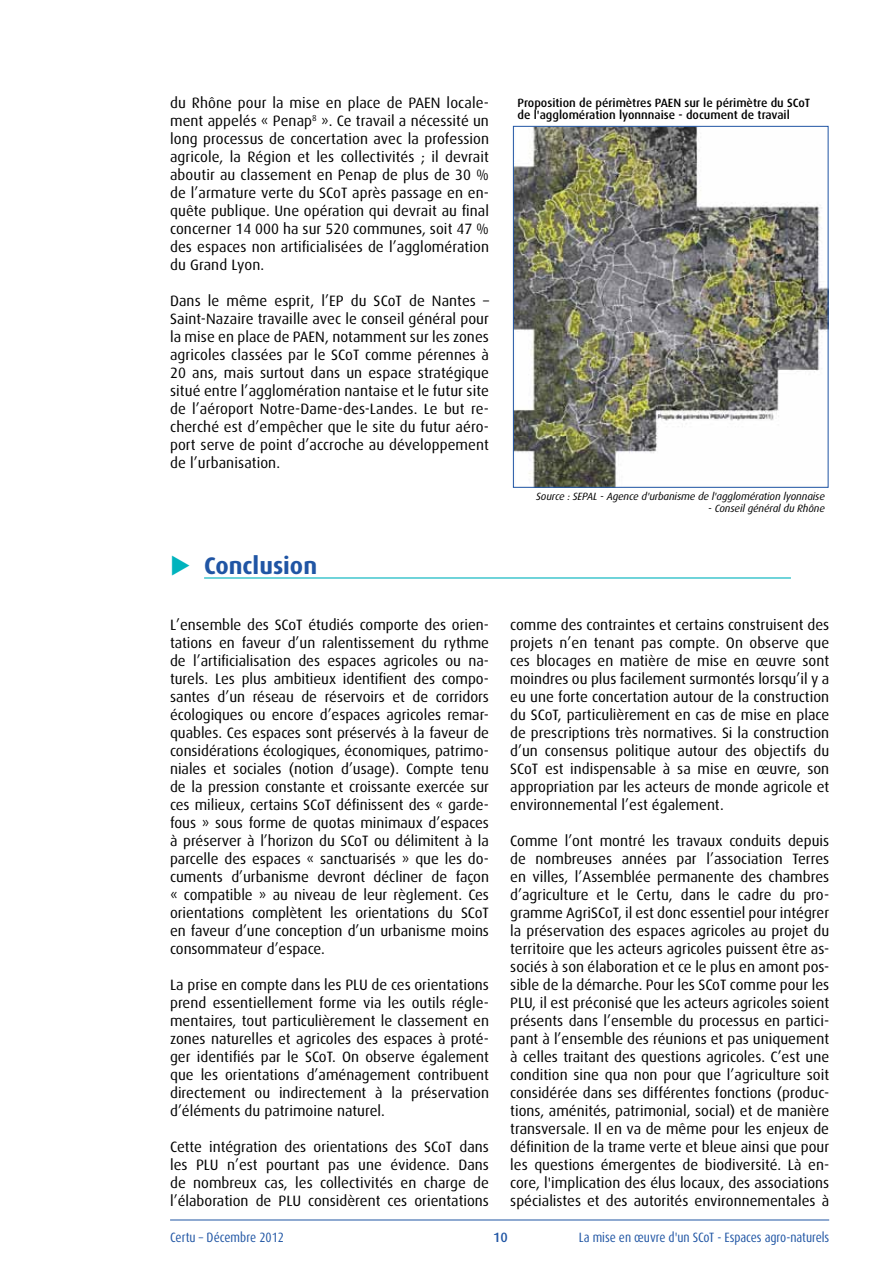
<style>
.page{position:relative;width:893px;height:1263px;background:#fff}
.page>*{position:absolute;margin:0;border:0;box-sizing:border-box;transform-origin:0 0}
.t1{font:700 24px "Dax OT";color:#2055a4}
.t2{font:15px/18px "Dax OT";color:#000;text-align:justify}
.t3{font:condensed 13.5px "Dax OT";letter-spacing:-.005em;color:#2055a4}
.t4{font:500 13.5px "Dax OT";color:#2055a4}
.t5{font:500 12px/12px "Dax OT";color:#000}
.t6{font:italic 10.5px "Dax OT";letter-spacing:-.01em;color:#000}
</style>
<div class="page">
<hr style="left:170px;top:1219px;width:659px;height:1px;background:#2055a4">
<img style="left:515px;top:128px;width:311px;height:357px">
<div style="left:513px;top:126px;width:315px;height:361px;border:1px solid #2055a4"></div>
<hr style="left:204px;top:577px;width:587px;height:1px;background:#00b3bd">
<p class="t2" style="left:170px;top:94px;width:320px">du Rhône pour la mise en place de PAEN locale&shy;ment appelés « Penap<sup>8</sup> ». Ce travail a nécessité un long processus de concertation avec la profession agricole, la Région et les collectivités ; il devrait aboutir au classement en Penap de plus de 30 % de l’armature verte du SCoT après passage en en&shy;quête publique. Une opération qui devrait au final concerner 14 000 ha sur 520 communes, soit 47 % des espaces non artificialisées de l’agglomération du Grand Lyon.</p>
<p class="t2" style="left:170px;top:292px;width:320px">Dans le même esprit, l’EP du SCoT de Nantes – Saint-Nazaire travaille avec le conseil général pour la mise en place de PAEN, notamment sur les zones agricoles classées par le SCoT comme pérennes à 20 ans, mais surtout dans un espace stratégique situé entre l’agglomération nantaise et le futur site de l’aéroport Notre-Dame-des-Landes. Le but re&shy;cherché est d’empêcher que le site du futur aéro&shy;port serve de point d’accroche au développement de l’urbanisation.</p>
<h1 class="t1" style="left:204px;top:552px;width:115px">Conclusion</h1>
<p class="t2" style="left:170px;top:616px;width:320px">L’ensemble des SCoT étudiés comporte des orien&shy;tations en faveur d’un ralentissement du rythme de l’artificialisation des espaces agricoles ou na&shy;turels. Les plus ambitieux identifient des compo&shy;santes d’un réseau de réservoirs et de corridors écologiques ou encore d’espaces agricoles remar&shy;quables. Ces espaces sont préservés à la faveur de considérations écologiques, économiques, patrimo&shy;niales et sociales (notion d’usage). Compte tenu de la pression constante et croissante exercée sur ces milieux, certains SCoT définissent des « garde&shy;fous » sous forme de quotas minimaux d’espaces à préserver à l’horizon du SCoT ou délimitent à la parcelle des espaces « sanctuarisés » que les do&shy;cuments d’urbanisme devront décliner de façon « compatible » au niveau de leur règlement. Ces orientations complètent les orientations du SCoT en faveur d’une conception d’un urbanisme moins consommateur d’espace.</p>
<p class="t2" style="left:170px;top:976px;width:320px">La prise en compte dans les PLU de ces orientations prend essentiellement forme via les outils régle&shy;mentaires, tout particulièrement le classement en zones naturelles et agricoles des espaces à proté&shy;ger identifiés par le SCoT. On observe également que les orientations d’aménagement contribuent directement ou indirectement à la préservation d’éléments du patrimoine naturel.</p>
<p class="t2" style="left:170px;top:1138px;width:320px">Cette intégration des orientations des SCoT dans les PLU n’est pourtant pas une évidence. Dans de nombreux cas, les collectivités en charge de l’élaboration de PLU considèrent ces orientations</p>
<p class="t5" style="left:517px;top:97px;width:294px">Proposition de périmètres PAEN sur le périmètre du SCoT de l'agglomération lyonnnaise - document de travail</p>
<p class="t6" style="left:536px;top:490px;width:290px">Source : SEPAL - Agence d'urbanisme de l'agglomération lyonnaise</p>
<p class="t6" style="left:708px;top:502px;width:118px">- Conseil général du Rhône</p>
<p class="t2" style="left:510px;top:616px;width:320px">comme des contraintes et certains construisent des projets n’en tenant pas compte. On observe que ces blocages en matière de mise en œuvre sont moindres ou plus facilement surmontés lorsqu’il y a eu une forte concertation autour de la construction du SCoT, particulièrement en cas de mise en place de prescriptions très normatives. Si la construction d’un consensus politique autour des objectifs du SCoT est indispensable à sa mise en œuvre, son appropriation par les acteurs de monde agricole et environnemental l’est également.</p>
<p class="t2" style="left:510px;top:832px;width:320px">Comme l’ont montré les travaux conduits depuis de nombreuses années par l’association Terres en villes, l’Assemblée permanente des chambres d’agriculture et le Certu, dans le cadre du pro&shy;gramme AgriSCoT, il est donc essentiel pour intégrer la préservation des espaces agricoles au projet du territoire que les acteurs agricoles puissent être as&shy;sociés à son élaboration et ce le plus en amont pos&shy;sible de la démarche. Pour les SCoT comme pour les PLU, il est préconisé que les acteurs agricoles soient présents dans l’ensemble du processus en partici&shy;pant à l’ensemble des réunions et pas uniquement à celles traitant des questions agricoles. C’est une condition sine qua non pour que l’agriculture soit considérée dans ses différentes fonctions (produc&shy;tions, aménités, patrimonial, social) et de manière transversale. Il en va de même pour les enjeux de définition de la trame verte et bleue ainsi que pour les questions émergentes de biodiversité. Là en&shy;core, l'implication des élus locaux, des associations spécialistes et des autorités environnementales à</p>
<p class="t3" style="left:170px;top:1229px;width:116px">Certu – Décembre 2012</p>
<p class="t4" style="left:493px;top:1230px;width:16px">10</p>
<p class="t3" style="left:579px;top:1229px;width:252px">La mise en œuvre d'un SCoT - Espaces agro-naturels</p>
</div>
